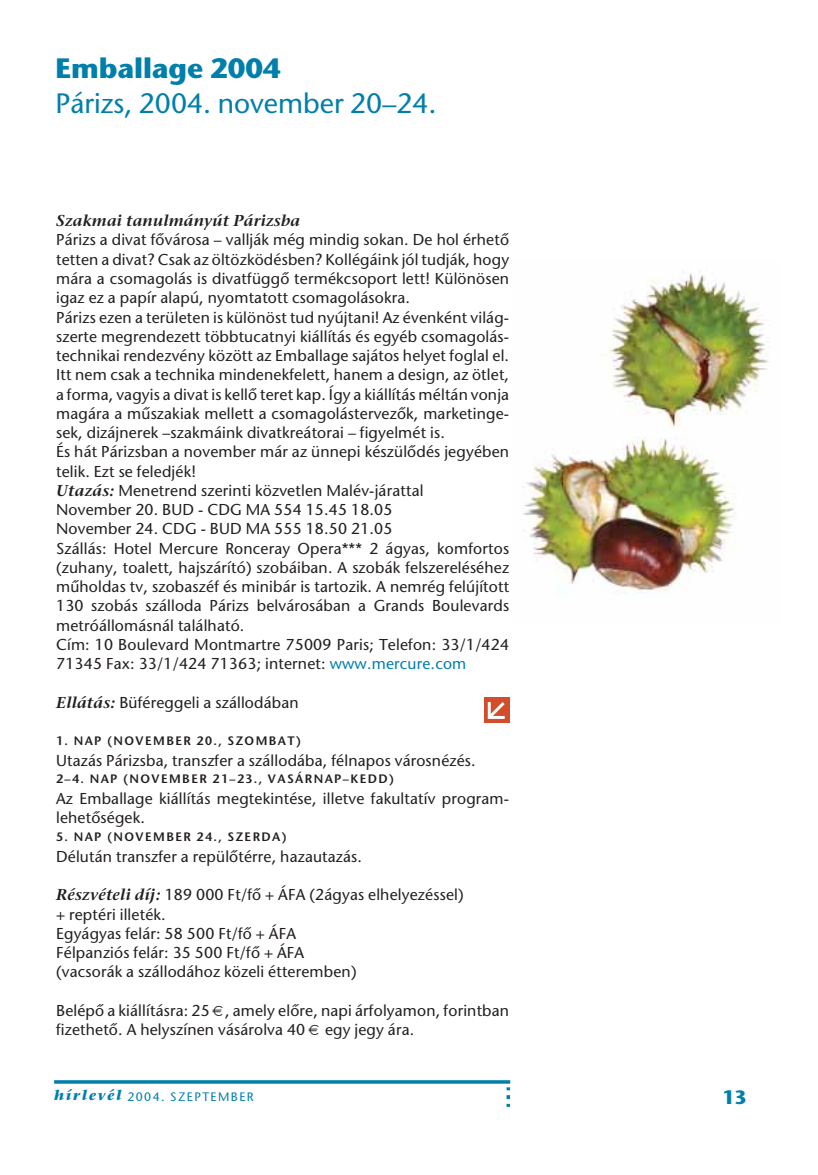
<style>
.page{position:relative;width:818px;height:1175px;background:#fff}
.page>*{position:absolute;margin:0;border:0;box-sizing:border-box;transform-origin:0 0}
.t1{font:28px "Stone Sans H";color:#007fab}
.t2{font:28px "Stone Sans Bold H";color:#007fab}
.t3{font:19.25px "Stone Sans Bold H";color:#007fab}
.t4{font:15.75px/19.2px "Stone Sans H";letter-spacing:.01em;color:#231f20}
.t5{font:15.75px "Stone Serif Semi Bold Italic H";letter-spacing:.01em;color:#231f20}
.t6{font:12.25px "Stone San Sem H";letter-spacing:.115em;color:#231f20}
.t7{font:12.25px "Stone Sans H";letter-spacing:.115em;color:#007fab}
.s1{font-family:"Stone Serif Semi Bold Italic H"}
.s2{color:#007fab}
.s3{font-family:"Skia"}
.s4{font-family:"Stone Serif Bold Italic H";font-size:14px}
</style>
<div class="page">
<hr style="left:54px;top:1080px;width:456px;height:3px;background:#007fab">
<svg style="left:506px;top:1087px;width:4px;height:19px"></svg>
<div style="left:483px;top:697px;width:26px;height:26px;background:#d44d2a"></div>
<svg style="left:487px;top:702px;width:17px;height:16px"></svg>
<img style="left:523px;top:273px;width:246px;height:322px">
<h1 class="t2" style="left:55px;top:58px;width:227px">Emballage 2004</h1>
<h1 class="t1" style="left:55px;top:93px;width:382px">Párizs, 2004. november 20–24.</h1>
<p class="t5" style="left:56px;top:215px;width:245px">Szakmai tanulmányút Párizsba</p>
<p class="t4" style="left:56px;top:232px;width:454px">Párizs a divat fôvárosa – vallják még mindig sokan. De hol érhetô tetten a divat? Csak az öltözködésben? Kollégáink jól tudják, hogy mára a csomagolás is divatfüggô termékcsoport lett! Különösen igaz ez a papír alapú, nyomtatott csomagolásokra.<br>Párizs ezen a területen is különöst tud nyújtani! Az évenként világ&shy;szerte megrendezett többtucatnyi kiállítás és egyéb csomagolás&shy;technikai rendezvény között az Emballage sajátos helyet foglal el.<br>Itt nem csak a technika mindenekfelett, hanem a design, az ötlet, a forma, vagyis a divat is kellô teret kap. Így a kiállítás méltán vonja magára a mûszakiak mellett a csomagolástervezôk, marketinge&shy;sek, dizájnerek –szakmáink divatkreátorai – figyelmét is.<br>És hát Párizsban a november már az ünnepi készülôdés jegyében telik. Ezt se feledjék!<br><span class="s1">Utazás:</span> Menetrend szerinti közvetlen Malév-járattal<br>November 20. BUD - CDG MA 554 15.45 18.05<br>November 24. CDG - BUD MA 555 18.50 21.05<br>Szállás: Hotel Mercure Ronceray Opera*** 2 ágyas, komfortos (zuhany, toalett, hajszárító) szobáiban. A szobák felszereléséhez mûholdas tv, szobaszéf és minibár is tartozik. A nemrég felújított 130 szobás szálloda Párizs belvárosában a Grands Boulevards metróállomásnál található.<br>Cím: 10 Boulevard Montmartre 75009 Paris; Telefon: 33/1/424<br>71345 Fax: 33/1/424 71363; internet: <span class="s2">www.mercure.com</span></p>
<p class="t4" style="left:56px;top:694px;width:244px"><span class="s1">Ellátás:</span> Büféreggeli a szállodában</p>
<p class="t6" style="left:56px;top:735px;width:246px">1. NAP (NOVEMBER 20., SZOMBAT)</p>
<p class="t4" style="left:56px;top:752px;width:421px">Utazás Párizsba, transzfer a szállodába, félnapos városnézés.</p>
<p class="t6" style="left:56px;top:774px;width:339px">2–4. NAP (NOVEMBER 21–23., VASÁRNAP–KEDD)</p>
<p class="t4" style="left:56px;top:790px;width:454px">Az Emballage kiállítás megtekintése, illetve fakultatív program&shy;lehetôségek.</p>
<p class="t6" style="left:56px;top:832px;width:232px">5. NAP (NOVEMBER 24., SZERDA)</p>
<p class="t4" style="left:56px;top:848px;width:307px">Délután transzfer a repülôtérre, hazautazás.</p>
<p class="t4" style="left:56px;top:886px;width:409px"><span class="s1">Részvételi díj:</span> 189 000 Ft/fô + ÁFA (2ágyas elhelyezéssel) + reptéri illeték.<br>Egyágyas felár: 58 500 Ft/fô + ÁFA<br>Félpanziós felár: 35 500 Ft/fô + ÁFA<br>(vacsorák a szállodához közeli étteremben)</p>
<p class="t4" style="left:56px;top:1002px;width:454px">Belépô a kiállításra: 25 <span class="s3">€</span>, amely elôre, napi árfolyamon, forintban fizethetô. A helyszínen vásárolva 40 <span class="s3">€</span> egy jegy ára.</p>
<p class="t7" style="left:54px;top:1091px;width:201px"><span class="s4">hírlevél</span> 2004. SZEPTEMBER</p>
<p class="t3" style="left:722px;top:1089px;width:26px">13</p>
</div>
